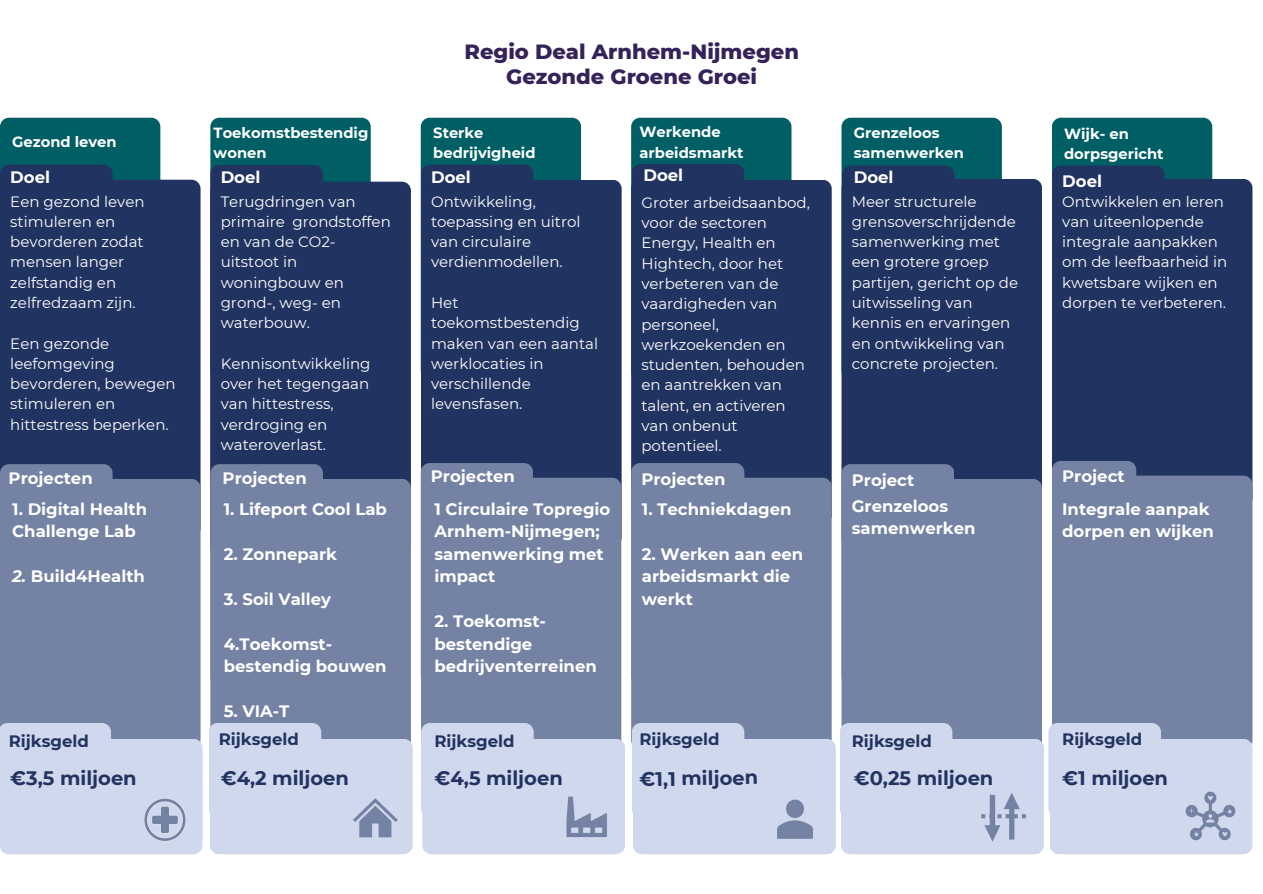
<style>
.page{position:relative;width:1263px;height:894px;background:#fff}
.page>*{position:absolute;margin:0;border:0;box-sizing:border-box;transform-origin:0 0}
.t1{font:800 21px/25.2px "Montserrat";color:#352259;text-align:center}
.t2{font:700 19.5px "Montserrat";color:#213361}
.t3{font:700 16.5px/22.5px "Montserrat";color:#fff}
.t4{font:700 16.5px "Montserrat";color:#213361}
.t5{font:15px/20.2px "Montserrat";color:#fff}
.t6{font:700 14.7px/20.2px "Montserrat";color:#fff}
.s1{font-style:italic}
</style>
<div class="page">
<div style="left:0;top:118px;width:160px;height:238px;background:#005f65;border-radius:9px"></div>
<div style="left:0;top:180px;width:201px;height:357px;background:#213361;border-radius:9px"></div>
<div style="left:0;top:164px;width:113px;height:387px;background:#213361;border-radius:9px"></div>
<div style="left:0;top:478px;width:201px;height:270px;background:#7482a4;border-radius:9px"></div>
<div style="left:0;top:464px;width:113px;height:221px;background:#7482a4;border-radius:9px"></div>
<div style="left:210px;top:118px;width:161px;height:261px;background:#005f65;border-radius:9px"></div>
<div style="left:210px;top:182px;width:201px;height:368px;background:#213361;border-radius:9px"></div>
<div style="left:210px;top:164px;width:113px;height:392px;background:#213361;border-radius:9px"></div>
<div style="left:210px;top:478px;width:201px;height:270px;background:#7482a4;border-radius:9px"></div>
<div style="left:210px;top:464px;width:113px;height:221px;background:#7482a4;border-radius:9px"></div>
<div style="left:421px;top:118px;width:160px;height:261px;background:#005f65;border-radius:9px"></div>
<div style="left:421px;top:164px;width:112px;height:392px;background:#213361;border-radius:9px"></div>
<div style="left:421px;top:180px;width:201px;height:366px;background:#213361;border-radius:9px"></div>
<div style="left:421px;top:477px;width:200px;height:271px;background:#7482a4;border-radius:9px"></div>
<div style="left:421px;top:463px;width:112px;height:221px;background:#7482a4;border-radius:9px"></div>
<div style="left:631px;top:118px;width:160px;height:263px;background:#005f65;border-radius:9px"></div>
<div style="left:631px;top:180px;width:201px;height:344px;background:#213361;border-radius:9px"></div>
<div style="left:632px;top:164px;width:112px;height:520px;background:#213361;border-radius:9px"></div>
<div style="left:631px;top:477px;width:201px;height:271px;background:#7482a4;border-radius:9px"></div>
<div style="left:631px;top:463px;width:113px;height:221px;background:#7482a4;border-radius:9px"></div>
<div style="left:841px;top:118px;width:161px;height:261px;background:#005f65;border-radius:9px"></div>
<div style="left:841px;top:179px;width:201px;height:367px;background:#213361;border-radius:9px"></div>
<div style="left:842px;top:165px;width:112px;height:521px;background:#213361;border-radius:9px"></div>
<div style="left:841px;top:478px;width:201px;height:270px;background:#7482a4;border-radius:9px"></div>
<div style="left:841px;top:464px;width:113px;height:221px;background:#7482a4;border-radius:9px"></div>
<div style="left:1052px;top:118px;width:160px;height:261px;background:#005f65;border-radius:9px"></div>
<div style="left:1052px;top:179px;width:200px;height:328px;background:#213361;border-radius:9px"></div>
<div style="left:1052px;top:165px;width:112px;height:521px;background:#213361;border-radius:9px"></div>
<div style="left:1052px;top:475px;width:200px;height:273px;background:#7482a4;border-radius:9px"></div>
<div style="left:1052px;top:461px;width:84px;height:221px;background:#7482a4;border-radius:9px"></div>
<div style="left:0;top:738px;width:202px;height:116px;background:#d0d8ed;border-radius:9px"></div>
<div style="left:0;top:723px;width:111px;height:21px;background:#d0d8ed"></div>
<div style="left:210px;top:738px;width:203px;height:116px;background:#d0d8ed;border-radius:9px"></div>
<img style="left:353px;top:798px;width:45px;height:40px">
<div style="left:209px;top:722px;width:112px;height:95px;background:#d0d8ed;border-radius:9px"></div>
<div style="left:422px;top:738px;width:203px;height:116px;background:#d0d8ed;border-radius:9px"></div>
<img style="left:566px;top:796px;width:41px;height:41px">
<div style="left:421px;top:722px;width:113px;height:95px;background:#d0d8ed;border-radius:9px"></div>
<div style="left:633px;top:738px;width:203px;height:116px;background:#d0d8ed;border-radius:9px"></div>
<img style="left:777px;top:799px;width:36px;height:40px">
<div style="left:632px;top:722px;width:112px;height:95px;background:#d0d8ed;border-radius:9px"></div>
<div style="left:841px;top:738px;width:203px;height:116px;background:#d0d8ed;border-radius:9px"></div>
<img style="left:981px;top:793px;width:45px;height:48px">
<div style="left:840px;top:722px;width:112px;height:95px;background:#d0d8ed;border-radius:9px"></div>
<div style="left:1050px;top:738px;width:202px;height:116px;background:#d0d8ed;border-radius:9px"></div>
<img style="left:1185px;top:791px;width:51px;height:50px">
<img style="left:144px;top:798px;width:42px;height:43px">
<div style="left:1048px;top:722px;width:113px;height:95px;background:#d0d8ed;border-radius:9px"></div>
<p class="t6" style="left:12px;top:131px;width:106px">Gezond leven</p>
<h3 class="t3" style="left:10px;top:165px;width:41px">Doel</h3>
<h4 class="t5" style="left:10px;top:191px;width:136px">Een gezond leven stimuleren en bevorderen zodat mensen langer zelfstandig en zelfredzaam zijn.</h4>
<h4 class="t5" style="left:10px;top:333px;width:167px">Een gezonde leefomgeving bevorderen, bewegen stimuleren en hittestress beperken.</h4>
<h3 class="t3" style="left:9px;top:467px;width:86px">Projecten</h3>
<h3 class="t3" style="left:12px;top:497px;width:136px">1. Digital Health<br>Challenge Lab</h3>
<h3 class="t3" style="left:12px;top:565px;width:134px"><span class="s1">2.</span> Build4Health</h3>
<h3 class="t6" style="left:214px;top:122px;width:156px">Toekomstbestendig wonen</h3>
<h1 class="t3" style="left:221px;top:165px;width:41px">Doel</h1>
<p class="t5" style="left:221px;top:191px;width:172px">Terugdringen van primaire grondstoffen en van de CO2- uitstoot in woningbouw en grond-, weg- en waterbouw.</p>
<p class="t5" style="left:221px;top:353px;width:151px">Kennisontwikkeling over het tegengaan van hittestress, verdroging en wateroverlast.</p>
<h3 class="t3" style="left:223px;top:467px;width:86px">Projecten</h3>
<h4 class="t3" style="left:224px;top:497px;width:165px">1. Lifeport Cool Lab</h4>
<h4 class="t3" style="left:224px;top:542px;width:115px">2. Zonnepark</h4>
<h3 class="t3" style="left:224px;top:587px;width:109px">3. Soil Valley</h3>
<h3 class="t3" style="left:224px;top:632px;width:164px">4.Toekomst&shy;bestendig bouwen</h3>
<h3 class="t3" style="left:224px;top:700px;width:67px">5. VIA-T</h3>
<h1 class="t1" style="left:464px;top:39px;width:336px">Regio Deal Arnhem-Nijmegen<br>Gezonde Groene Groei</h1>
<h3 class="t6" style="left:433px;top:122px;width:52px">Sterke</h3>
<h3 class="t6" style="left:433px;top:143px;width:104px">bedrijvigheid</h3>
<h2 class="t3" style="left:431px;top:165px;width:41px">Doel</h2>
<h3 class="t5" style="left:431px;top:191px;width:151px">Ontwikkeling, toepassing en uitrol van circulaire verdienmodellen.</h3>
<h1 class="t5" style="left:431px;top:292px;width:168px">Het toekomstbestendig maken van een aantal werklocaties in verschillende levensfasen.</h1>
<p class="t3" style="left:431px;top:464px;width:86px">Projecten</p>
<p class="t3" style="left:434px;top:497px;width:177px">1 Circulaire Topregio<br>Arnhem-Nijmegen; samenwerking met impact</p>
<p class="t3" style="left:434px;top:610px;width:164px">2. Toekomst&shy;bestendige bedrijventerreinen</p>
<h3 class="t6" style="left:639px;top:122px;width:105px">Werkende arbeidsmarkt</h3>
<h4 class="t3" style="left:643px;top:163px;width:41px">Doel</h4>
<h4 class="t5" style="left:641px;top:192px;width:170px">Groter arbeidsaanbod, voor de sectoren<br>Energy, Health en<br>Hightech, door het verbeteren van de vaardigheden van personeel, werkzoekenden en studenten, behouden en aantrekken van talent, en activeren van onbenut potentieel.</h4>
<h3 class="t3" style="left:641px;top:468px;width:86px">Projecten</h3>
<h3 class="t3" style="left:642px;top:497px;width:151px">1. Techniekdagen</h3>
<h3 class="t3" style="left:642px;top:542px;width:163px">2. Werken aan een arbeidsmarkt die werkt</h3>
<h3 class="t6" style="left:854px;top:122px;width:112px">Grenzeloos samenwerken</h3>
<h1 class="t3" style="left:854px;top:166px;width:41px">Doel</h1>
<p class="t5" style="left:852px;top:191px;width:168px">Meer structurele grensoverschrijdende samenwerking met een grotere groep partijen, gericht op de uitwisseling van kennis en ervaringen en ontwikkeling van concrete projecten.</p>
<p class="t3" style="left:852px;top:469px;width:64px">Project</p>
<h3 class="t3" style="left:852px;top:494px;width:125px">Grenzeloos samenwerken</h3>
<h4 class="t6" style="left:1064px;top:123px;width:101px">Wijk- en dorpsgericht</h4>
<h3 class="t3" style="left:1062px;top:170px;width:41px">Doel</h3>
<h3 class="t5" style="left:1062px;top:191px;width:167px">Ontwikkelen en leren van uiteenlopende integrale aanpakken om de leefbaarheid in kwetsbare wijken en dorpen te verbeteren.</h3>
<h3 class="t3" style="left:1062px;top:464px;width:64px">Project</h3>
<h3 class="t3" style="left:1062px;top:497px;width:153px">Integrale aanpak dorpen en wijken</h3>
<h3 class="t4" style="left:9px;top:730px;width:82px">Rijksgeld</h3>
<h3 class="t4" style="left:219px;top:728px;width:82px">Rijksgeld</h3>
<h1 class="t4" style="left:434px;top:730px;width:82px">Rijksgeld</h1>
<p class="t4" style="left:639px;top:728px;width:82px">Rijksgeld</p>
<p class="t4" style="left:852px;top:730px;width:82px">Rijksgeld</p>
<h3 class="t4" style="left:1062px;top:728px;width:82px">Rijksgeld</h3>
<h4 class="t2" style="left:10px;top:765px;width:128px">€3,5 miljoen</h4>
<h3 class="t2" style="left:221px;top:765px;width:130px">€4,2 miljoen</h3>
<h3 class="t2" style="left:434px;top:765px;width:130px">€4,5 miljoen</h3>
<h3 class="t2" style="left:639px;top:767px;width:120px;rotate:-1deg">€1,1 miljoen</h3>
<h1 class="t2" style="left:854px;top:765px;width:141px">€0,25 miljoen</h1>
<p class="t2" style="left:1062px;top:765px;width:107px">€1 miljoen</p>
</div>
